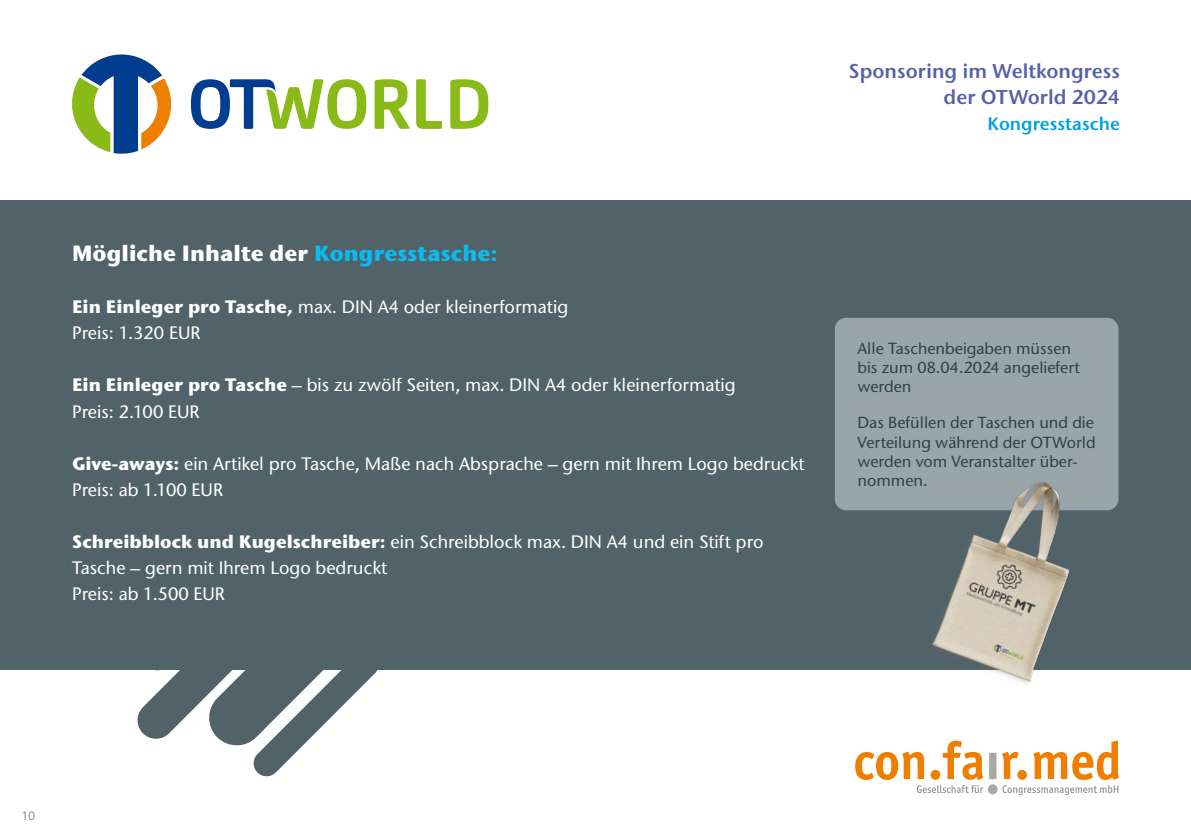
<style>
.page{position:relative;width:1191px;height:840px;background:#fff}
.page>*{position:absolute;margin:0;border:0;box-sizing:border-box;transform-origin:0 0}
.t1{font:700 22px "Stone Sans ITC Std";color:#fff}
.t2{font:600 20px/26px "Stone Sans ITC Std";color:#5761aa;text-align:right}
.t3{font:500 18px/26px "Stone Sans ITC Std";color:#fff}
.t4{font:600 18px "Stone Sans ITC Std";color:#009fe3}
.t5{font:500 16px/19.2px "Stone Sans ITC Std";color:#2d4247}
.t6{font:300 12px "Stone Sans IIITC Std";color:#516369}
.s1{color:#0bbbef}
.s2{font-weight:700}
</style>
<div class="page">
<svg style="left:136px;top:669px;width:244px;height:108px"></svg>
<div style="left:0;top:200px;width:1191px;height:469px;background:#516369"></div>
<svg style="left:374px;top:79px;width:36px;height:50px"></svg>
<svg style="left:450px;top:79px;width:38px;height:50px"></svg>
<svg style="left:416px;top:79px;width:26px;height:50px"></svg>
<svg style="left:191px;top:79px;width:175px;height:50px"></svg>
<svg style="left:72px;top:54px;width:99px;height:100px"></svg>
<svg style="left:1002px;top:740px;width:117px;height:54px"></svg>
<svg style="left:855px;top:740px;width:128px;height:52px"></svg>
<div style="left:989px;top:752px;width:7px;height:26px;background:#a8a8a7"></div>
<svg style="left:988px;top:783px;width:9px;height:10px"></svg>
<div style="left:835px;top:317px;width:283px;height:193px;background:#9aa5aa;border-radius:11px"></div>
<img style="left:899px;top:436px;width:230px;height:248px">
<p class="t1" style="left:72px;top:239px;width:427px">Mögliche Inhalte der <span class="s1">Kongresstasche:</span></p>
<p class="t3" style="left:72px;top:294px;width:497px"><span class="s2">Ein Einleger pro Tasche,</span> max. DIN A4 oder kleinerformatig<br>Preis: 1.320 EUR</p>
<p class="t3" style="left:72px;top:372px;width:665px"><span class="s2">Ein Einleger pro Tasche</span> – bis zu zwölf Seiten, max. DIN A4 oder kleinerformatig<br>Preis: 2.100 EUR</p>
<p class="t3" style="left:72px;top:450px;width:734px"><span class="s2">Give-aways:</span> ein Artikel pro Tasche, Maße nach Absprache – gern mit Ihrem Logo bedruckt<br>Preis: ab 1.100 EUR</p>
<p class="t3" style="left:72px;top:528px;width:693px"><span class="s2">Schreibblock und Kugelschreiber:</span> ein Schreibblock max. DIN A4 und ein Stift pro<br>Tasche – gern mit Ihrem Logo bedruckt<br>Preis: ab 1.500 EUR</p>
<p class="t2" style="left:849px;top:58px;width:273px">Sponsoring im Weltkongress der OTWorld 2024</p>
<p class="t4" style="left:987px;top:113px;width:134px">Kongresstasche</p>
<p class="t5" style="left:857px;top:338px;width:224px">Alle Taschenbeigaben müssen bis zum 08.04.2024 angeliefert werden</p>
<p class="t5" style="left:857px;top:413px;width:240px">Das Befüllen der Taschen und die<br>Verteilung während der OTWorld werden vom Veranstalter über&shy;nommen.</p>
<p class="t6" style="left:22px;top:808px;width:15px">10</p>
</div>
